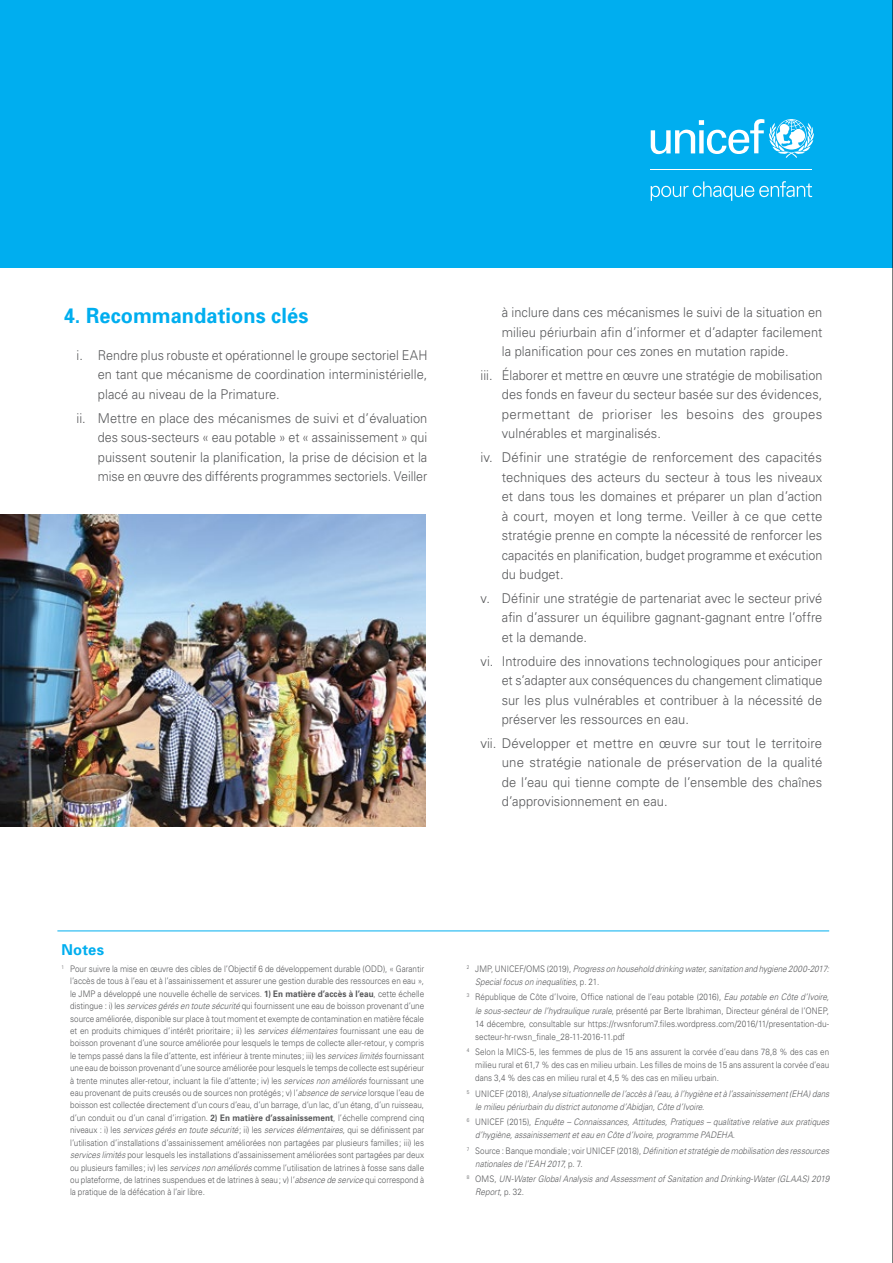
<style>
.page{position:relative;width:893px;height:1263px;background:#fff}
.page>*{position:absolute;margin:0;border:0;box-sizing:border-box;transform-origin:0 0}
.t1{font:700 21px "Univers";letter-spacing:.005em;color:#00aeef;scale:.95 1}
.t2{font:700 15px "Univers";letter-spacing:.015em;color:#00aeef}
.t3{font:300 13.5px/19.5px "Univers";letter-spacing:.005em;color:#58595b;text-align:justify;scale:.95 1}
.t4{font:300 13.5px/19.5px "Univers";letter-spacing:.005em;color:#58595b;text-align:justify}
.t5{font:300 13.5px/19.5px "Univers";letter-spacing:.005em;color:#58595b;text-align:justify;scale:.94 1}
.t6{font:300 13.5px/19.5px "Univers";letter-spacing:.005em;color:#58595b;text-align:justify;scale:.93 1}
.t7{font:300 9px/12.5px "Univers";color:#58595b;text-align:justify;scale:.9 1}
.t8{font:italic 300 9px/13.2px "Univers";letter-spacing:-.115em;color:#58595b;scale:.9 1}
.s1{font-weight:700}
.s2{font-style:italic}
.s3{font-style:normal}
</style>
<div class="page">
<div style="left:0;top:0;width:893px;height:268px;background:#00aeef"></div>
<svg style="left:651px;top:119px;width:163px;height:39px"></svg>
<hr style="left:651px;top:169px;width:161px;height:1px;background:#fff">
<svg style="left:651px;top:181px;width:161px;height:20px"></svg>
<hr style="left:57px;top:930px;width:772px;height:1px;background:#00aeef">
<img style="left:0;top:514px;width:425px;height:313px">
<hr style="left:892px;top:0;width:1px;height:1263px;background:#000">
<h1 class="t1" style="left:64px;top:302px;width:259px">4. Recommandations clés</h1>
<h3 class="t6" style="left:98px;top:345px;width:356px;text-indent:-21px">i. Rendre plus robuste et opérationnel le groupe sectoriel EAH en tant que mécanisme de coordination interministérielle, placé au niveau de la Primature.</h3>
<p class="t3" style="left:98px;top:408px;width:348px;text-indent:-21px">ii. Mettre en place des mécanismes de suivi et d’évaluation des sous-secteurs « eau potable » et « assainissement » qui puissent soutenir la planification, la prise de décision et la mise en œuvre des différents programmes sectoriels. Veiller</p>
<h3 class="t3" style="left:502px;top:302px;width:339px">à inclure dans ces mécanismes le suivi de la situation en milieu périurbain afin d’informer et d’adapter facilement la planification pour ces zones en mutation rapide.</h3>
<h3 class="t5" style="left:502px;top:365px;width:343px;text-indent:-21px">iii. Élaborer et mettre en œuvre une stratégie de mobilisation des fonds en faveur du secteur basée sur des évidences, permettant de prioriser les besoins des groupes vulnérables et marginalisés.</h3>
<p class="t4" style="left:502px;top:447px;width:322px;text-indent:-21px">iv. Définir une stratégie de renforcement des capacités techniques des acteurs du secteur à tous les niveaux et dans tous les domaines et préparer un plan d’action à court, moyen et long terme. Veiller à ce que cette stratégie prenne en compte la nécessité de renforcer les capacités en planification, budget programme et exécution du budget.</p>
<h3 class="t3" style="left:502px;top:588px;width:339px;text-indent:-21px">v. Définir une stratégie de partenariat avec le secteur privé afin d’assurer un équilibre gagnant-gagnant entre l’offre et la demande.</h3>
<h3 class="t3" style="left:502px;top:651px;width:339px;text-indent:-21px">vi. Introduire des innovations technologiques pour anticiper et s’adapter aux conséquences du changement climatique sur les plus vulnérables et contribuer à la nécessité de préserver les ressources en eau.</h3>
<h3 class="t4" style="left:502px;top:733px;width:322px;text-indent:-21px">vii. Développer et mettre en œuvre sur tout le territoire une stratégie nationale de préservation de la qualité de l’eau qui tienne compte de l’ensemble des chaînes d’approvisionnement en eau.</h3>
<h2 class="t2" style="left:62px;top:940px;width:44px">Notes</h2>
<p class="t7" style="left:70px;top:962px;width:395px;text-indent:-9px"><sup>1</sup> Pour suivre la mise en œuvre des cibles de l’Objectif 6 de développement durable (ODD), « Garantir l’accès de tous à l’eau et à l’assainissement et assurer une gestion durable des ressources en eau », le JMP a développé une nouvelle échelle de services. <span class="s1">1) En matière d’accès à l’eau</span>, cette échelle distingue : i) les <span class="s2">servicesgérésentoutesécurité</span>qui fournissent une eau de boisson provenant d’une source améliorée, disponible sur place à tout moment et exempte de contamination en matière fécale et en produits chimiques d’intérêt prioritaire; ii) les <span class="s2">services élémentaires</span> fournissant une eau de boisson provenant d’une source améliorée pour lesquels le temps de collecte aller-retour, y compris le temps passé dans la file d’attente, est inférieur à trente minutes; iii) les <span class="s2">serviceslimités</span>fournissant une eau de boisson provenant d’une source améliorée pour lesquels le temps de collecte est supérieur à trente minutes aller-retour, incluant la file d’attente; iv) les <span class="s2">servicesnonaméliorés</span>fournissant une eau provenant de puits creusés ou de sources non protégés; v) l’<span class="s2">absencedeservice</span>lorsque l’eau de boisson est collectée directement d’un cours d’eau, d’un barrage, d’un lac, d’un étang, d’un ruisseau, d’un conduit ou d’un canal d’irrigation. <span class="s1">2) En matière d’assainissement</span>, l’échelle comprend cinq n i v e a u x : i ) l e s <span class="s2">servicesgérésentoutesécurité</span>; i i ) l e s <span class="s2">servicesélémentaires</span>, q u i s e d é fi n i s s e n t p a r l’utilisation d’installations d’assainissement améliorées non partagées par plusieurs familles; iii) les <span class="s2">serviceslimités</span>pour lesquels les installations d’assainissement améliorées sont partagées par deux ou plusieurs familles; iv) les <span class="s2">servicesnonaméliorés</span>comme l’utilisation de latrines à fosse sans dalle ou plateforme, de latrines suspendues et de latrines à seau; v) l’<span class="s2">absencedeservice</span>qui correspond à la pratique de la défécation à l’air libre.</p>
<p class="t8" style="left:475px;top:962px;width:397px;text-indent:-9px"><sup>2</sup> <span class="s3">J M P, U N I C E F/ O M S ( 2 0 1 9 ) ,</span> Progressonhouseholddrinkingwater,sanitationandhygiene2000-2017:<br>Specialfocusoninequalities<span class="s3">, p . 2 1 .</span></p>
<p class="t7" style="left:475px;top:990px;width:397px;line-height:13.2px;text-align:left;text-indent:-9px"><sup>3</sup> République de Côte d’Ivoire, Office national de l’eau potable (2016), <span class="s2">EaupotableenCôted’Ivoire, lesous-secteurdel’hydrauliquerurale</span>, présenté par Berte Ibrahiman, Directeur général de l’ONEP, 14 décembre, consultable sur https://rwsnforum7.files.wordpress.com/2016/11/presentation-du&shy;secteur-hr-rwsn_finale_28-11-2016-11.pdf</p>
<p class="t7" style="left:475px;top:1045px;width:395px;line-height:13.2px;text-indent:-9px"><sup>4</sup> Selon la MICS-5, les femmes de plus de 15 ans assurent la corvée d’eau dans 78,8 % des cas en milieu rural et 61,7 % des cas en milieu urbain. Les filles de moins de 15 ans assurent la corvée d’eau dans 3,4 % des cas en milieu rural et 4,5 % des cas en milieu urbain.</p>
<p class="t8" style="left:475px;top:1087px;width:397px;text-indent:-9px"><sup>5</sup> <span class="s3">U N I C E F ( 2 0 1 8 ) ,</span> Analysesituationnelledel’accèsàl’eau,àl’hygièneetàl’assainissement(EHA)dans lemilieupériurbaindudistrictautonomed’Abidjan,Côted’Ivoire<span class="s3">.</span></p>
<p class="t8" style="left:475px;top:1115px;width:397px;text-indent:-9px"><sup>6</sup> <span class="s3">U N I C E F ( 2 0 1 5 ) ,</span> Enquête–Connaissances,Attitudes,Pratiques–qualitativerelativeauxpratiques d’hygiène,assainissementeteauenCôted’Ivoire,programmePADEHA<span class="s3">.</span></p>
<p class="t8" style="left:475px;top:1144px;width:397px;text-indent:-9px"><sup>7</sup> <span class="s3">S o u r c e : B a n q u e m o n d i a l e ; v o i r U N I C E F ( 2 0 1 8 ) ,</span> Définitionetstratégiedemobilisationdesressources nationalesdel’EAH 2017<span class="s3">, p . 7 .</span></p>
<p class="t8" style="left:475px;top:1172px;width:397px;text-indent:-9px"><sup>8</sup> <span class="s3">O M S ,</span> UN-WaterGlobalAnalysisandAssessmentofSanitationandDrinking-Water(GLAAS)2019<br>Report<span class="s3">, p . 3 2 .</span></p>
</div>
